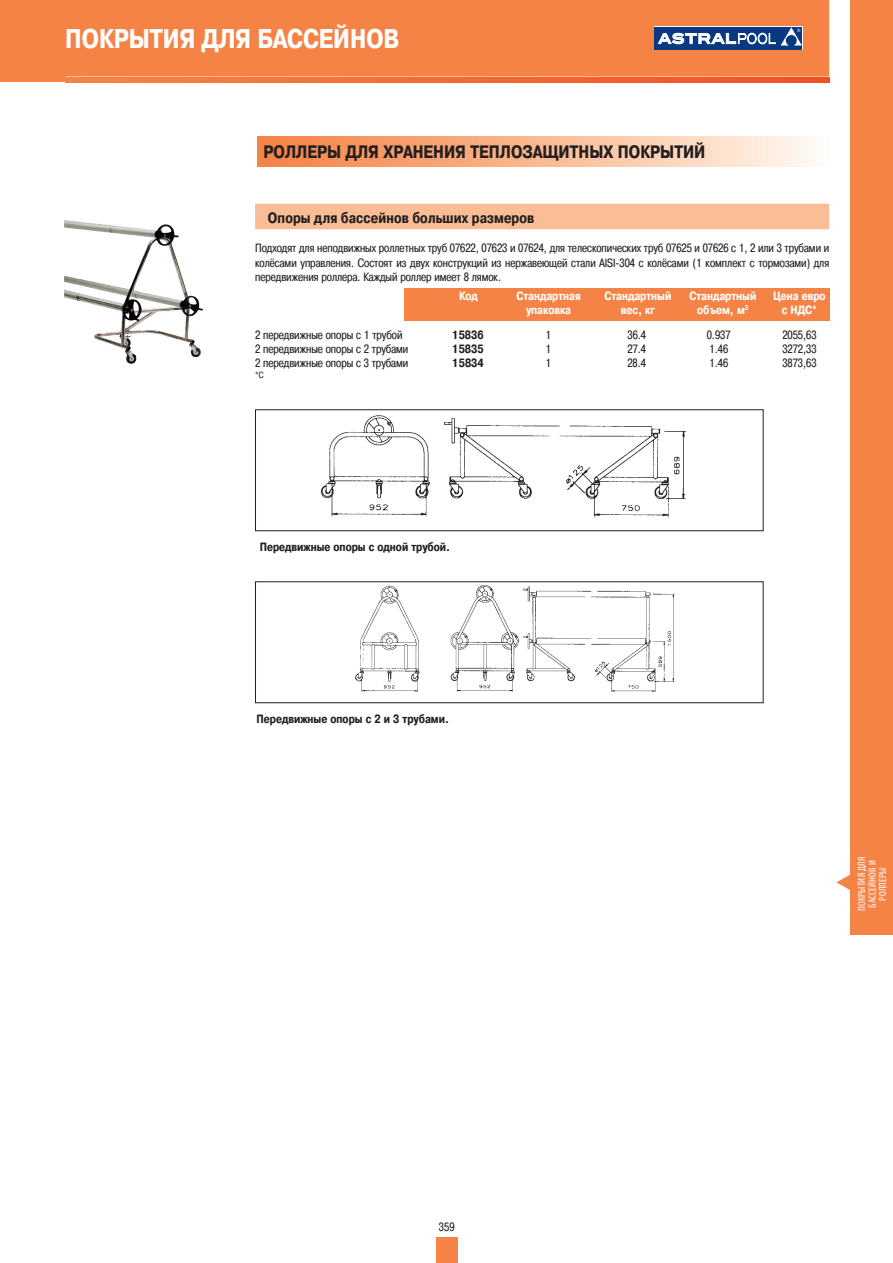
<style>
.page{position:relative;width:893px;height:1263px;background:#fff}
.page>*{position:absolute;margin:0;border:0;box-sizing:border-box;transform-origin:0 0}
.t1{font:700 27px "Pragmatica Cond C";color:#fff}
.t2{font:700 18px "Pragmatica Cond C";color:#231f20}
.t3{font:700 15px "Pragmatica Cond C";letter-spacing:.01em;color:#231f20}
.t4{font:12px/14.4px "Pragmatica Cond C";color:#231f20;text-align:justify}
.t5{font:700 12px "Pragmatica Cond C";color:#231f20}
.t6{font:700 12px "Pragmatica Cond C";color:#fff}
.t7{font:condensed 10.5px/10.5px "Myriad Pro";letter-spacing:.02em;color:#fff;text-align:center}
.t8{font:9px "Pragmatica Cond C";color:#231f20}
</style>
<div class="page">
<div style="left:436px;top:1237px;width:21px;height:26px;background:#f58345"></div>
<svg style="left:836px;top:875px;width:14px;height:15px"></svg>
<div style="left:0;top:0;width:829px;height:77px;background:#f58345"></div>
<div style="left:654px;top:27px;width:148px;height:23px;background:#083981"></div>
<svg style="left:658px;top:27px;width:144px;height:19px"></svg>
<div style="left:0;top:74px;width:66px;height:8px;background:#f58345"></div>
<svg style="left:66px;top:78px;width:763px;height:4px"></svg>
<div style="left:255px;top:204px;width:574px;height:25px;background:#fabd96"></div>
<img style="left:320px;top:415px;width:366px;height:103px">
<div style="left:255px;top:409px;width:508px;height:122px;border:1px solid #231f20"></div>
<img style="left:450px;top:585px;width:225px;height:108px">
<div style="left:255px;top:581px;width:508px;height:122px;border:1px solid #231f20"></div>
<img style="left:355px;top:585px;width:65px;height:107px">
<img style="left:64px;top:220px;width:140px;height:144px">
<div style="left:404px;top:288px;width:425px;height:32px;background:#f58345"></div>
<div style="left:257px;top:136px;width:572px;height:30px;background:linear-gradient(to right,#f57f3d,#fff9f0)"></div>
<div style="left:850px;top:0;width:43px;height:845px;background:#f58345"></div>
<div style="left:850px;top:833px;width:43px;height:102px;background:#f58345"></div>
<h1 class="t1" style="left:65px;top:24px;width:336px">ПОКРЫТИЯ ДЛЯ БАССЕЙНОВ</h1>
<h2 class="t2" style="left:264px;top:141px;width:443px">РОЛЛЕРЫ ДЛЯ ХРАНЕНИЯ ТЕПЛОЗАЩИТНЫХ ПОКРЫТИЙ</h2>
<p class="t3" style="left:268px;top:209px;width:268px">Опоры для бассейнов больших размеров</p>
<p class="t4" style="left:255px;top:241px;width:576px">Подходят для неподвижных роллетных труб 07622, 07623 и 07624, для телескопических труб 07625 и 07626 с 1, 2 или 3 трубами и колёсами управления. Состоят из двух конструкций из нержавеющей стали AISI-304 с колёсами (1 комплект с тормозами) для передвижения роллера. Каждый роллер имеет 8 лямок.</p>
<p class="t6" style="left:459px;top:289px;width:20px">Код</p>
<p class="t6" style="left:516px;top:289px;width:66px">Стандартная</p>
<p class="t6" style="left:604px;top:289px;width:68px">Стандартный</p>
<p class="t6" style="left:689px;top:289px;width:68px">Стандартный</p>
<p class="t6" style="left:773px;top:289px;width:54px">Цена евро</p>
<p class="t6" style="left:526px;top:303px;width:46px">упаковка</p>
<p class="t6" style="left:621px;top:303px;width:35px">вес, кг</p>
<p class="t6" style="left:697px;top:303px;width:53px">объем, м<sup>3</sup></p>
<p class="t6" style="left:782px;top:303px;width:37px">с НДС*</p>
<p class="t4" style="left:255px;top:327px;width:149px">2 передвижные опоры с 1 трубой</p>
<p class="t5" style="left:452px;top:328px;width:33px">15836</p>
<p class="t4" style="left:546px;top:327px;width:7px">1</p>
<p class="t4" style="left:627px;top:327px;width:20px">36.4</p>
<p class="t4" style="left:707px;top:327px;width:25px">0.937</p>
<p class="t4" style="left:782px;top:327px;width:36px">2055,63</p>
<p class="t4" style="left:255px;top:342px;width:155px">2 передвижные опоры с 2 трубами</p>
<p class="t5" style="left:452px;top:342px;width:33px">15835</p>
<p class="t4" style="left:546px;top:342px;width:7px">1</p>
<p class="t4" style="left:627px;top:342px;width:20px">27.4</p>
<p class="t4" style="left:709px;top:342px;width:21px">1.46</p>
<p class="t4" style="left:782px;top:342px;width:36px">3272,33</p>
<p class="t4" style="left:255px;top:356px;width:155px">2 передвижные опоры с 3 трубами</p>
<p class="t5" style="left:452px;top:356px;width:33px">15834</p>
<p class="t4" style="left:546px;top:356px;width:7px">1</p>
<p class="t4" style="left:627px;top:356px;width:20px">28.4</p>
<p class="t4" style="left:709px;top:356px;width:21px">1.46</p>
<p class="t4" style="left:782px;top:356px;width:36px">3873,63</p>
<p class="t8" style="left:255px;top:370px;width:10px">*C</p>
<p class="t5" style="left:260px;top:540px;width:192px">Передвижные опоры с одной трубой.</p>
<p class="t5" style="left:257px;top:712px;width:194px">Передвижные опоры с 2 и 3 трубами.</p>
<p class="t7" style="left:856px;top:911px;width:56px;rotate:-90deg">ПОКРЫТИЯ ДЛЯ<br>БАССЕЙНОВ И<br>РОЛЛЕРЫ</p>
<p class="t4" style="left:439px;top:1220px;width:17px">359</p>
</div>
